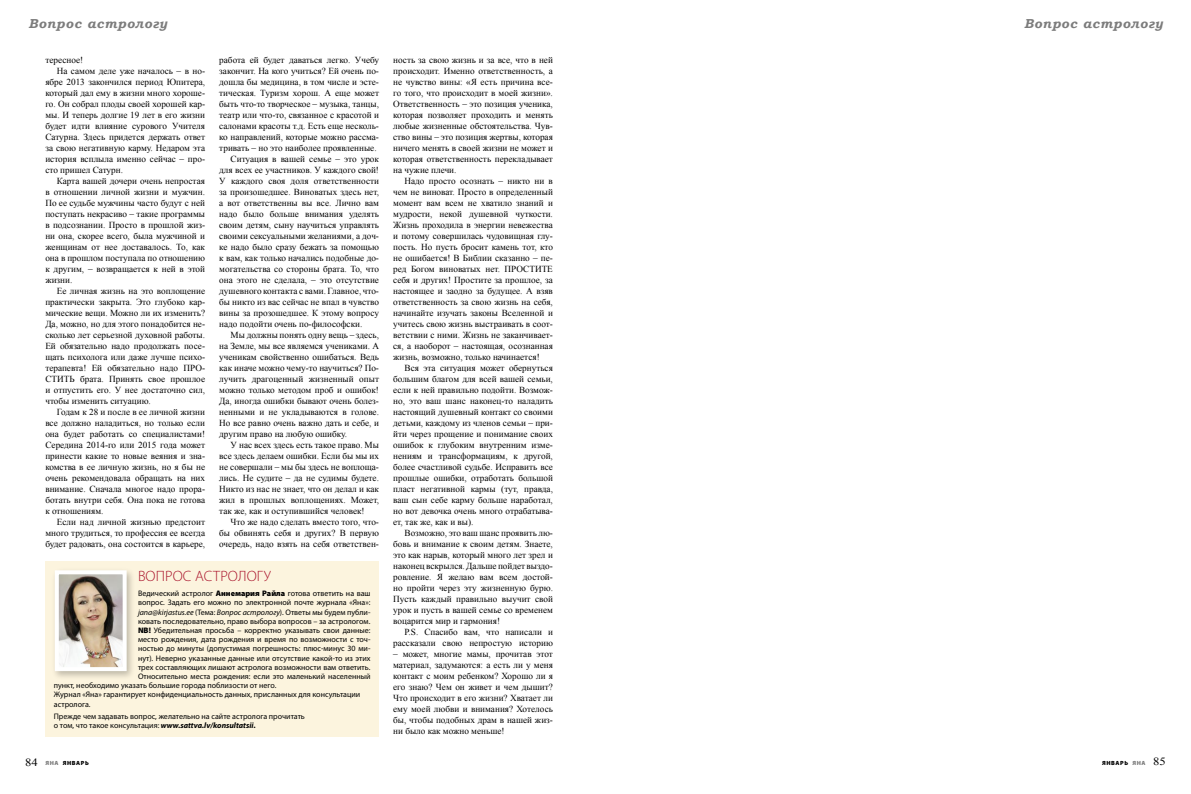
<style>
.page{position:relative;width:1191px;height:794px;background:#fff}
.page>*{position:absolute;margin:0;border:0;box-sizing:border-box;transform-origin:0 0}
.sidebar_PLK{font:300 15px "Myriad Pro";letter-spacing:.01em;color:#a9122a}
.RUBRIIK_uus{font:italic 700 13px "Bookman Old Style";letter-spacing:.05em;color:#7c7c7c}
.t1{font:11px "Times New Roman";color:#000;scale:1.15 1}
.jutt{font:9.2px/11px "Times New Roman";color:#000;text-align:justify}
.sidebar{font:8px/9.2px "Myriad Pro";color:#000}
.t2{font:900 6px "Myriad Pro";letter-spacing:.1em;color:#000}
.s1{font-weight:900}
.s2{font-style:italic}
.s3{font-weight:700;font-style:italic}
.s4{color:#7c7c7c}
.s5{font-family:"Times New Roman";font-weight:400;font-size:11px}
</style>
<div class="page">
<div style="left:45px;top:561px;width:334px;height:176px;background:#fcf4de"></div>
<div style="left:50px;top:566px;width:87px;height:115px;background:#000;opacity:.25"></div>
<img style="left:60px;top:575px;width:62px;height:91px">
<div style="left:55px;top:570px;width:72px;height:101px;border:4px solid #fff"></div>
<p class="RUBRIIK_uus" style="left:28px;top:14px;width:140px">Вопрос астрологу</p>
<p class="jutt" style="left:219px;top:54px;width:161px">работа ей будет даваться легко. Учeбу закончит. На кого учиться? Ей очень по&shy;дошла бы медицина, в том числе и эсте&shy;тическая. Туризм хорош. А ещe может быть что-то творческое – музыка, танцы, театр или что-то, связанное с красотой и салонами красоты т.д. Есть ещe несколь&shy;ко направлений, которые можно рассма&shy;тривать – но это наиболее проявленные.</p>
<p class="jutt" style="left:219px;top:153px;width:161px;text-indent:11px">Ситуация в вашей семье – это урок для всех еe участников. У каждого свой!<br>У каждого своя доля ответственности за произошедшее. Виноватых здесь нет, а вот ответственны вы все. Лично вам надо было больше внимания уделять своим детям, сыну научиться управлять своими сексуальными желаниями, а доч&shy;ке надо было сразу бежать за помощью к вам, как только начались подобные до&shy;могательства со стороны брата. То, что она этого не сделала, – это отсутствие душевного контакта с вами. Главное, что&shy;бы никто из вас сейчас не впал в чувство вины за прозошедшее. К этому вопросу надо подойти очень по-философски.</p>
<p class="jutt" style="left:219px;top:329px;width:161px;text-indent:11px">Мы должны понять одну вещь – здесь, на Земле, мы все являемся учениками. А ученикам свойственно ошибаться. Ведь как иначе можно чему-то научиться? По&shy;лучить драгоценный жизненный опыт можно только методом проб и ошибок!<br>Да, иногда ошибки бывают очень болез&shy;ненными и не укладываются в голове.<br>Но всe равно очень важно дать и себе, и другим право на любую ошибку.</p>
<p class="jutt" style="left:219px;top:439px;width:161px;text-indent:11px">У нас всех здесь есть такое право. Мы все здесь делаем ошибки. Если бы мы их не совершали – мы бы здесь не воплоща&shy;лись. Не судите – да не судимы будете.<br>Никто из нас не знает, что он делал и как жил в прошлых воплощениях. Может, так же, как и оступившийся человек!</p>
<p class="jutt" style="left:219px;top:516px;width:161px;text-indent:11px">Что же надо сделать вместо того, что&shy;бы обвинять себя и других? В первую очередь, надо взять на себя ответствен-</p>
<p class="sidebar_PLK" style="left:138px;top:568px;width:134px">ВОПРОС АСТРОЛОГУ</p>
<p class="sidebar" style="left:138px;top:589px;width:234px;text-align:justify">Ведический астролог <span class="s1">Аннемария Райла</span> готова ответить на ваш вопрос. Задать его можно по электронной почте журнала «Яна»: <span class="s2">jana@kirjastus.ee</span> (Тема: <span class="s2">Вопрос астрологу</span>). Ответы мы будем публи&shy;ковать последовательно, право выбора вопросов – за астрологом.</p>
<p class="sidebar" style="left:138px;top:626px;width:234px"><span class="s1">NB!</span> Убедительная просьба – корректно указывать свои данные:</p>
<p class="sidebar" style="left:138px;top:635px;width:234px">место рождения, дата рождения и время по возможности с точ-</p>
<p class="sidebar" style="left:138px;top:644px;width:234px">ностью до минуты (допустимая погрешность: плюс-минус 30 ми-</p>
<p class="sidebar" style="left:138px;top:653px;width:234px">нут). Неверно указанные данные или отсутствие какой-то из этих</p>
<p class="sidebar" style="left:138px;top:662px;width:234px">трех составляющих лишают астролога возможности вам ответить.</p>
<p class="sidebar" style="left:138px;top:672px;width:234px">Относительно места рождения: если это маленький населенный</p>
<p class="sidebar" style="left:54px;top:681px;width:224px">пункт, необходимо указать большие города поблизости от него.</p>
<p class="sidebar" style="left:54px;top:690px;width:308px">Журнал «Яна» гарантирует конфиденциальность данных, присланных для консультации астролога.</p>
<p class="sidebar" style="left:54px;top:711px;width:252px">Прежде чем задавать вопрос, желательно на сайте астролога прочитать о том, что такое консультация: <span class="s3">www.sattva.lv/konsultatsii.</span></p>
<p class="jutt" style="left:45px;top:54px;width:39px">тересное!</p>
<p class="jutt" style="left:45px;top:65px;width:161px;text-indent:11px">На самом деле уже началось – в но&shy;ябре 2013 закончился период Юпитера, который дал ему в жизни много хороше&shy;го. Он собрал плоды своей хорошей кар&shy;мы. И теперь долгие 19 лет в его жизни будет идти влияние сурового Учителя Сатурна. Здесь придeтся держать ответ за свою негативную карму. Недаром эта история всплыла именно сейчас – про&shy;сто пришeл Сатурн.</p>
<p class="jutt" style="left:45px;top:175px;width:161px;text-indent:11px">Карта вашей дочери очень непростая в отношении личной жизни и мужчин.<br>По еe судьбе мужчины часто будут с ней поступать некрасиво – такие программы в подсознании. Просто в прошлой жиз&shy;ни она, скорее всего, была мужчиной и женщинам от неe доставалось. То, как она в прошлом поступала по отношению к другим, – возвращается к ней в этой жизни.</p>
<p class="jutt" style="left:45px;top:285px;width:161px;text-indent:11px">Еe личная жизнь на это воплощение практически закрыта. Это глубоко кар&shy;мические вещи. Можно ли их изменить?<br>Да, можно, но для этого понадобится не&shy;сколько лет серьeзной духовной работы.<br>Ей обязательно надо продолжать посе&shy;щать психолога или даже лучше психо&shy;терапевта! Ей обязательно надо ПРО-СТИТЬ брата. Принять своe прошлое и отпустить его. У неe достаточно сил, чтобы изменить ситуацию.</p>
<p class="jutt" style="left:45px;top:406px;width:161px;text-indent:11px">Годам к 28 и после в еe личной жизни всe должно наладиться, но только если она будет работать со специалистами!<br>Середина 2014-го или 2015 года может принести какие то новые веяния и зна&shy;комства в еe личную жизнь, но я бы не очень рекомендовала обращать на них внимание. Сначала многое надо прора&shy;ботать внутри себя. Она пока не готова к отношениям.</p>
<p class="jutt" style="left:45px;top:516px;width:161px;text-indent:11px">Если над личной жизнью предстоит много трудиться, то профессия еe всегда будет радовать, она состоится в карьере,</p>
<p class="t1" style="left:25px;top:754px;width:12px">84</p>
<p class="t2" style="left:45px;top:760px;width:45px"><span class="s4">ЯНА</span> ЯНВАРЬ</p>
<p class="jutt" style="left:393px;top:54px;width:161px">ность за свою жизнь и за всe, что в ней происходит. Именно ответственность, а не чувство вины: «Я есть причина все&shy;го того, что происходит в моей жизни».<br>Ответственность – это позиция ученика, которая позволяет проходить и менять любые жизненные обстоятельства. Чув&shy;ство вины – это позиция жертвы, которая ничего менять в своей жизни не может и которая ответственность перекладывает на чужие плечи.</p>
<p class="jutt" style="left:393px;top:175px;width:161px;text-indent:11px">Надо просто осознать – никто ни в чeм не виноват. Просто в определeнный момент вам всем не хватило знаний и мудрости, некой душевной чуткости.<br>Жизнь проходила в энергии невежества и потому совершилась чудовищная глу&shy;пость. Но пусть бросит камень тот, кто не ошибается! В Библии сказанно – пе&shy;ред Богом виноватых нет. ПРОСТИТЕ себя и других! Простите за прошлое, за настоящее и заодно за будущее. А взяв ответственность за свою жизнь на себя, начинайте изучать законы Вселенной и учитесь свою жизнь выстраивать в соот&shy;ветствии с ними. Жизнь не заканчивает&shy;ся, а наоборот – настоящая, осознанная жизнь, возможно, только начинается!</p>
<p class="jutt" style="left:393px;top:362px;width:161px;text-indent:11px">Вся эта ситуация может обернуться большим благом для всей вашей семьи, если к ней правильно подойти. Возмож&shy;но, это ваш шанс наконец-то наладить настоящий душевный контакт со своими детьми, каждому из членов семьи – при&shy;йти через прощение и понимание своих ошибок к глубоким внутренним изме&shy;нениям и трансформациям, к другой, более счастливой судьбе. Исправить все прошлые ошибки, отработать большой пласт негативной кармы (тут, правда, ваш сын себе карму больше наработал, но вот девочка очень много отрабатыва&shy;ет, так же, как и вы).</p>
<p class="jutt" style="left:393px;top:527px;width:161px;text-indent:11px">Возможно, это ваш шанс проявить лю&shy;бовь и внимание к своим детям. Знаете, это как нарыв, который много лет зрел и наконец вскрылся. Дальше пойдeт выздо&shy;ровление. Я желаю вам всем достой&shy;но пройти через эту жизненную бурю.<br>Пусть каждый правильно выучит свой урок и пусть в вашей семье со временем воцарится мир и гармония!</p>
<p class="jutt" style="left:393px;top:626px;width:161px;text-align:right">P.S. Спасибо вам, что написали и рассказали свою непростую историю</p>
<p class="jutt" style="left:393px;top:648px;width:161px">– может, многие мамы, прочитав этот материал, задумаются: а есть ли у меня контакт с моим ребeнком? Хорошо ли я его знаю? Чем он живeт и чем дышит?<br>Что происходит в его жизни? Хватает ли ему моей любви и внимания? Хотелось бы, чтобы подобных драм в нашей жиз&shy;ни было как можно меньше!</p>
<h2 class="RUBRIIK_uus" style="left:1024px;top:14px;width:140px">Вопрос астрологу</h2>
<p class="t2" style="left:1102px;top:760px;width:65px">ЯНВАРЬ <span class="s4">ЯНА</span> <span class="s5">85</span></p>
</div>
